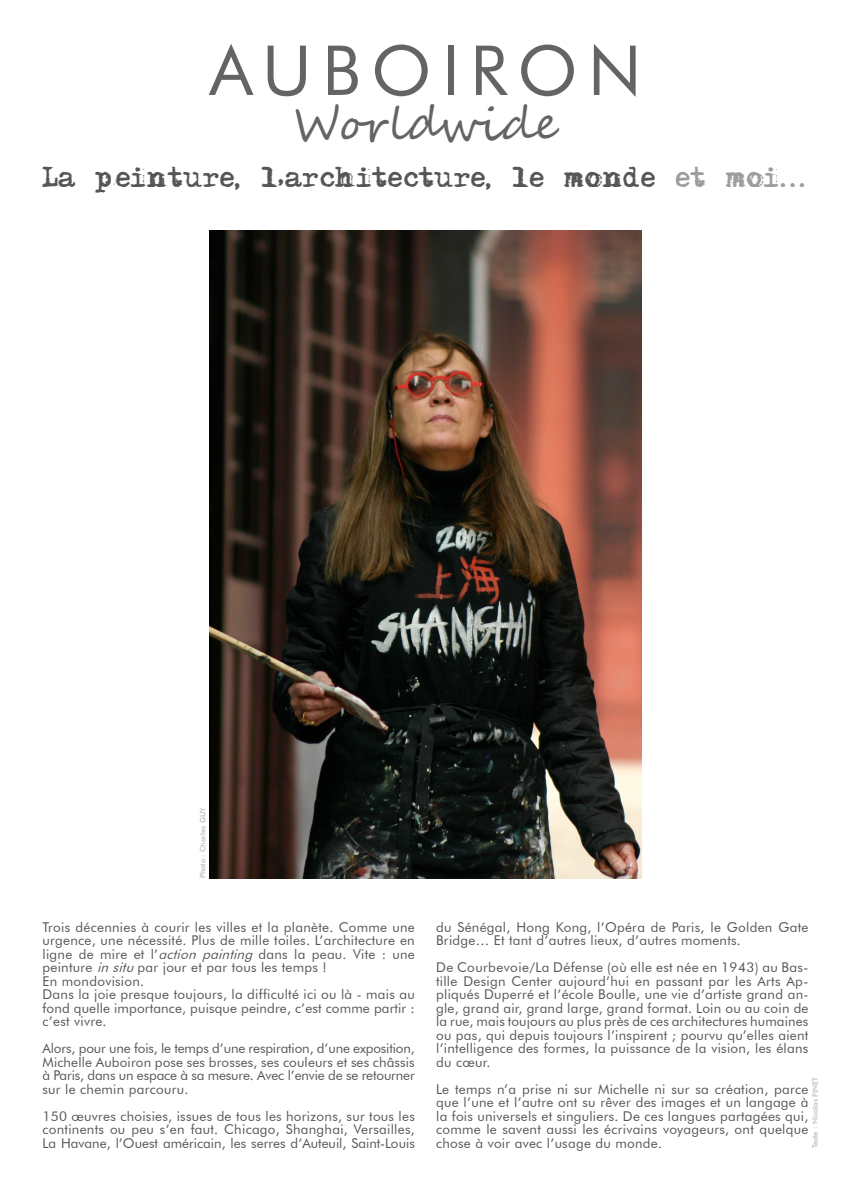
<style>
.page{position:relative;width:851px;height:1191px;background:#fff}
.page>*{position:absolute;margin:0;border:0;box-sizing:border-box;transform-origin:0 0}
.t1{font:69px "Futura BT";letter-spacing:.15em;color:#646464}
.t2{font:45px "Segoe Script";color:#646464}
.t3{font:25.5px "Adler";color:#565656}
.t4{font:13.5px/13.5px "Futura BT";letter-spacing:.02em;color:#565656;text-align:justify}
.t5{font:500 7.5px "Futura BT";color:#9c9d9d}
.s1{color:#9c9d9d}
.s2{font-style:italic}
</style>
<div class="page">
<img style="left:209px;top:231px;width:432px;height:647px">
<p class="t1" style="left:209px;top:28px;width:433px">AUBOIRON</p>
<p class="t2" style="left:293px;top:88px;width:266px">Worldwide</p>
<p class="t3" style="left:43px;top:166px;width:767px">La peinture, l,architecture, le monde <span class="s1">et moi...</span></p>
<p class="t5" style="left:198px;top:878px;width:73px;rotate:-90deg">Photo : Charles GUY</p>
<p class="t4" style="left:43px;top:920px;width:374px">Trois décennies à courir les villes et la planète. Comme une urgence, une nécessité. Plus de mille toiles. L’architecture en ligne de mire et l’<span class="s2">action painting</span> dans la peau. Vite : une peinture <span class="s2">in situ</span> par jour et par tous les temps !</p>
<p class="t4" style="left:43px;top:974px;width:103px">En mondovision.</p>
<p class="t4" style="left:43px;top:987px;width:374px">Dans la joie presque toujours, la difficulté ici ou là - mais au fond quelle importance, puisque peindre, c’est comme partir : c’est vivre.</p>
<p class="t4" style="left:43px;top:1041px;width:374px">Alors, pour une fois, le temps d’une respiration, d’une exposition, Michelle Auboiron pose ses brosses, ses couleurs et ses châssis à Paris, dans un espace à sa mesure. Avec l’envie de se retourner sur le chemin parcouru.</p>
<p class="t4" style="left:43px;top:1109px;width:374px">150 œuvres choisies, issues de tous les horizons, sur tous les continents ou peu s’en faut. Chicago, Shanghai, Versailles, La Havane, l’Ouest américain, les serres d’Auteuil, Saint-Louis</p>
<p class="t4" style="left:436px;top:920px;width:373px">du Sénégal, Hong Kong, l’Opéra de Paris, le Golden Gate<br>Bridge… Et tant d’autres lieux, d’autres moments.</p>
<p class="t4" style="left:436px;top:960px;width:374px">De Courbevoie/La Défense (où elle est née en 1943) au Bas&shy;tille Design Center aujourd’hui en passant par les Arts Ap&shy;pliqués Duperré et l’école Boulle, une vie d’artiste grand an&shy;gle, grand air, grand large, grand format. Loin ou au coin de la rue, mais toujours au plus près de ces architectures humaines ou pas, qui depuis toujours l’inspirent ; pourvu qu’elles aient l’intelligence des formes, la puissance de la vision, les élans du cœur.</p>
<p class="t4" style="left:436px;top:1082px;width:374px">Le temps n’a prise ni sur Michelle ni sur sa création, parce que l’une et l’autre ont su rêver des images et un langage à la fois universels et singuliers. De ces langues partagées qui, comme le savent aussi les écrivains voyageurs, ont quelque chose à voir avec l’usage du monde.</p>
<p class="t5" style="left:810px;top:1148px;width:73px;rotate:-90deg">Texte : Nicolas FINET</p>
</div>
